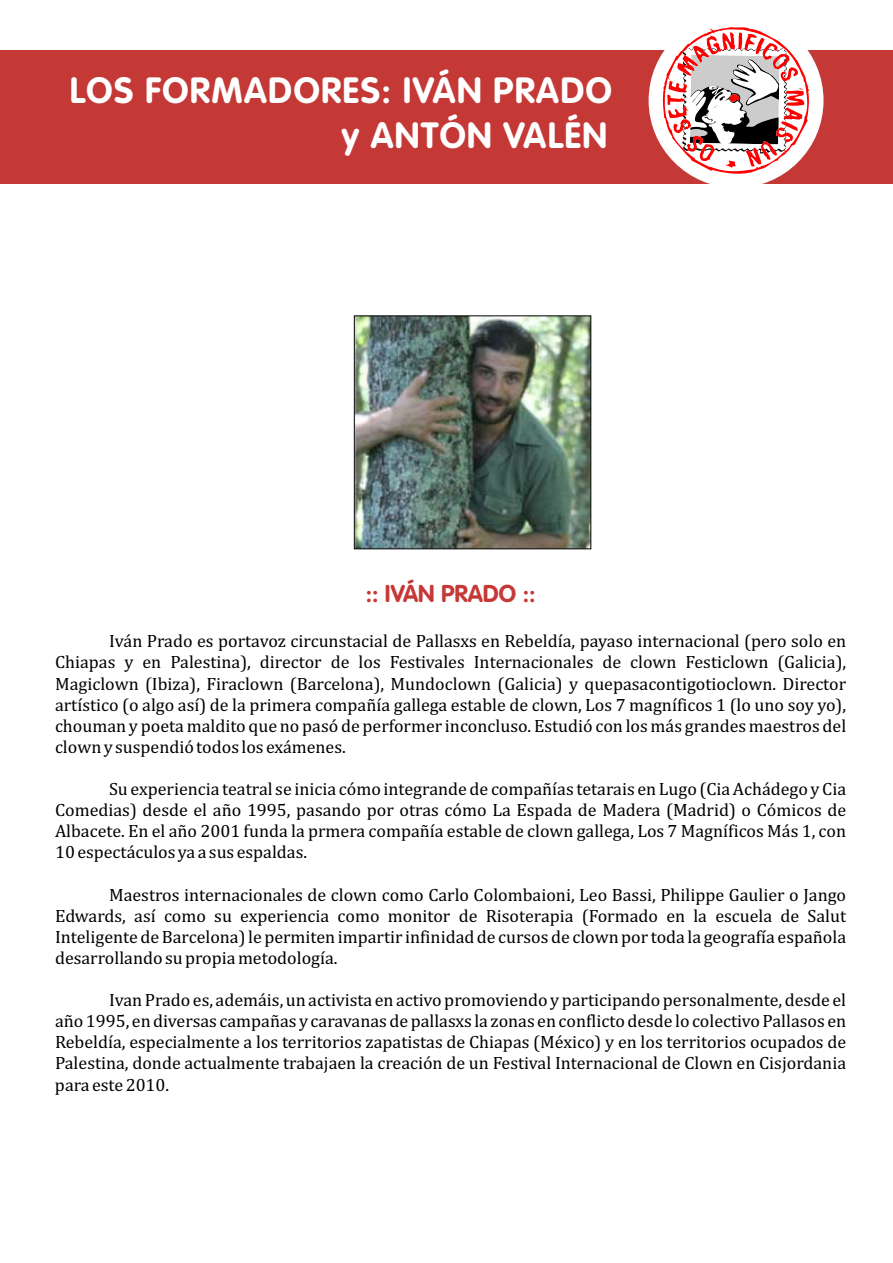
<style>
.page{position:relative;width:893px;height:1263px;background:#fff}
.page>*{position:absolute;margin:0;border:0;box-sizing:border-box;transform-origin:0 0}
.t1{font:700 36px/45px "VAG Rounded Std";letter-spacing:.04em;color:#fff;text-align:right}
.t2{font:700 24px "VAG Rounded Std";color:#c43836}
.t3{font:18px/21.1px "Cambria";color:#000;text-align:justify}
</style>
<div class="page">
<div style="left:0;top:50px;width:893px;height:133px;background:#c43836"></div>
<div style="left:649px;top:13px;width:174px;height:175px;background:#fff;border-radius:50%"></div>
<svg style="left:663px;top:27px;width:146px;height:147px"></svg>
<img style="left:354px;top:316px;width:237px;height:233px">
<div style="left:354px;top:316px;width:237px;height:233px;border:1px solid #000"></div>
<h1 class="t1" style="left:70px;top:71px;width:543px">LOS FORMADORES: IVÁN PRADO y ANTÓN VALÉN</h1>
<h2 class="t2" style="left:366px;top:583px;width:171px">:: IVÁN PRADO ::</h2>
<p class="t3" style="left:55px;top:632px;width:793px;text-indent:54px">Iván Prado es portavoz circunstacial de Pallasxs en Rebeldía, payaso internacional (pero solo en Chiapas y en Palestina), director de los Festivales Internacionales de clown Festiclown (Galicia), Magiclown (Ibiza), Firaclown (Barcelona), Mundoclown (Galicia) y quepasacontigotioclown. Director artístico (o algo así) de la primera compañía gallega estable de clown, Los 7 magníficos 1 (lo uno soy yo), chouman y poeta maldito que no pasó de performer inconcluso. Estudió con los más grandes maestros del clown y suspendió todos los exámenes.</p>
<p class="t3" style="left:55px;top:779px;width:793px;text-indent:54px">Su experiencia teatral se inicia cómo integrande de compañías tetarais en Lugo (Cia Achádego y Cia Comedias) desde el año 1995, pasando por otras cómo La Espada de Madera (Madrid) o Cómicos de Albacete. En el año 2001 funda la prmera compañía estable de clown gallega, Los 7 Magníficos Más 1, con 10 espectáculos ya a sus espaldas.</p>
<p class="t3" style="left:55px;top:885px;width:793px;text-indent:54px">Maestros internacionales de clown como Carlo Colombaioni, Leo Bassi, Philippe Gaulier o Jango Edwards, así como su experiencia como monitor de Risoterapia (Formado en la escuela de Salut Inteligente de Barcelona) le permiten impartir infinidad de cursos de clown por toda la geografía española desarrollando su propia metodología.</p>
<p class="t3" style="left:55px;top:990px;width:793px;text-indent:54px">Ivan Prado es, ademáis, un activista en activo promoviendo y participando personalmente, desde el año 1995, en diversas campañas y caravanas de pallasxs la zonas en conflicto desde lo colectivo Pallasos en Rebeldía, especialmente a los territorios zapatistas de Chiapas (México) y en los territorios ocupados de Palestina, donde actualmente trabajaen la creación de un Festival Internacional de Clown en Cisjordania para este 2010.</p>
</div>
